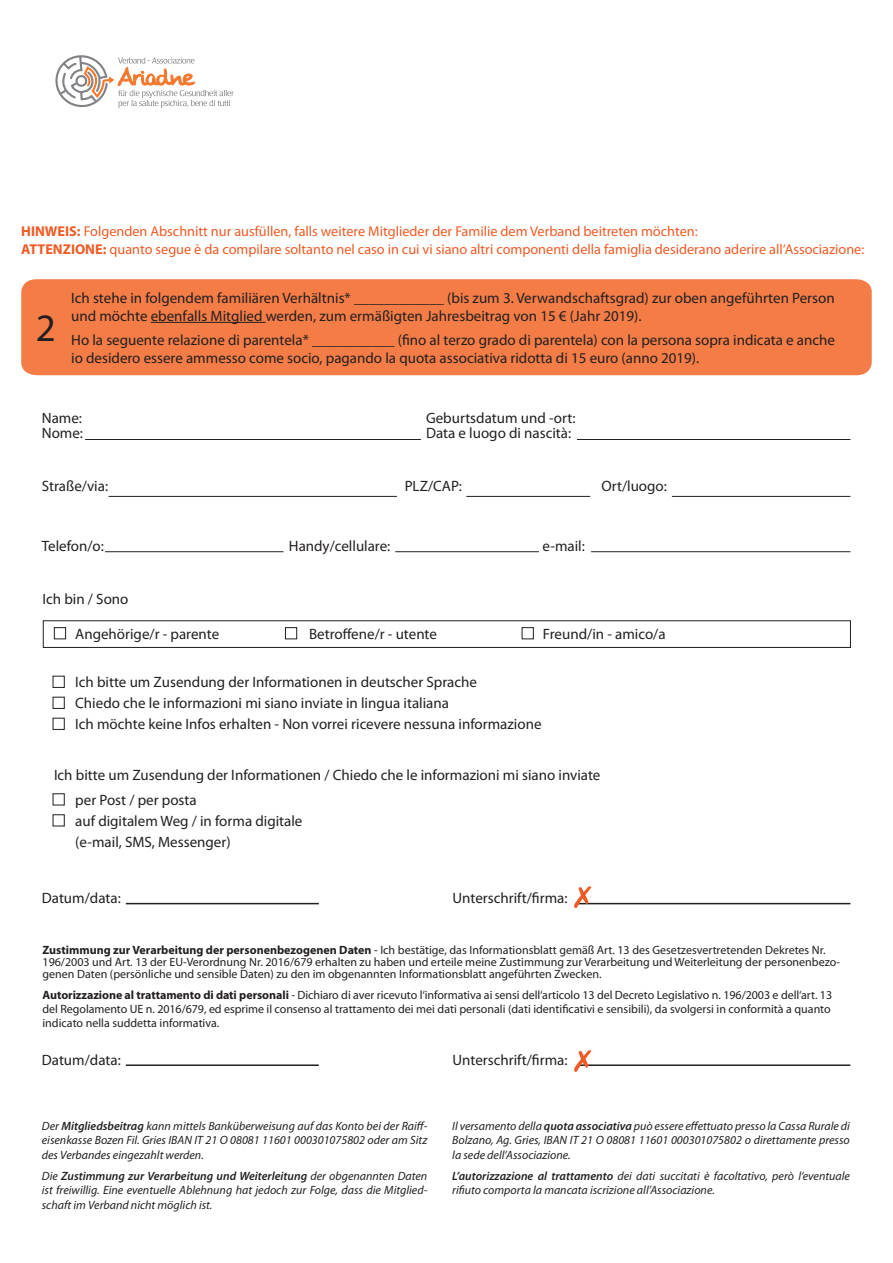
<style>
.page{position:relative;width:893px;height:1263px;background:#fff}
.page>*{position:absolute;margin:0;border:0;box-sizing:border-box;transform-origin:0 0}
.t1{font:39px "Myriad Pro";color:#231f20}
.t2{font:15px/21px "Myriad Pro";color:#231f20}
.t3{font:14.25px/18px "Myriad Pro";color:#f15a24}
.t4{font:12px/12px "Myriad Pro";color:#231f20}
.t5{font:italic 12px/14.4px "Myriad Pro";color:#231f20;text-align:justify}
.s1{font-weight:700}
.s2{font-weight:600}
</style>
<div class="page">
<div style="left:21px;top:279px;width:851px;height:96px;background:#f47c46"></div>
<hr style="left:151px;top:322px;width:115px;height:1px;background:#231f20">
<hr style="left:85px;top:439px;width:336px;height:1px;background:#231f20">
<hr style="left:577px;top:439px;width:273px;height:1px;background:#231f20">
<hr style="left:577px;top:903px;width:273px;height:1px;background:#231f20">
<hr style="left:126px;top:903px;width:193px;height:1px;background:#231f20">
<svg style="left:574px;top:886px;width:17px;height:22px"></svg>
<hr style="left:109px;top:496px;width:288px;height:1px;background:#231f20">
<hr style="left:466px;top:496px;width:124px;height:1px;background:#231f20">
<hr style="left:672px;top:496px;width:178px;height:1px;background:#231f20">
<hr style="left:105px;top:551px;width:179px;height:1px;background:#231f20">
<hr style="left:395px;top:551px;width:144px;height:1px;background:#231f20">
<hr style="left:591px;top:551px;width:259px;height:1px;background:#231f20">
<div style="left:54px;top:627px;width:12px;height:12px;border:1px solid #231f20"></div>
<div style="left:285px;top:627px;width:12px;height:12px;border:1px solid #231f20"></div>
<div style="left:522px;top:627px;width:12px;height:12px;border:1px solid #231f20"></div>
<div style="left:43px;top:621px;width:808px;height:27px;border:1px solid #231f20"></div>
<div style="left:53px;top:676px;width:12px;height:12px;border:1px solid #231f20"></div>
<div style="left:53px;top:697px;width:12px;height:12px;border:1px solid #231f20"></div>
<div style="left:53px;top:718px;width:12px;height:12px;border:1px solid #231f20"></div>
<hr style="left:577px;top:1064px;width:273px;height:2px;background:#231f20">
<hr style="left:126px;top:1064px;width:193px;height:2px;background:#231f20">
<svg style="left:574px;top:1050px;width:17px;height:22px"></svg>
<div style="left:53px;top:793px;width:12px;height:12px;border:1px solid #231f20"></div>
<div style="left:53px;top:814px;width:12px;height:12px;border:1px solid #231f20"></div>
<svg style="left:55px;top:55px;width:179px;height:53px"></svg>
<p class="t3" style="left:21px;top:222px;width:845px"><span class="s1">HINWEIS:</span> Folgenden Abschnitt nur ausfüllen, falls weitere Mitglieder der Familie dem Verband beitreten möchten:<br><span class="s1">ATTENZIONE:</span> quanto segue è da compilare soltanto nel caso in cui vi siano altri componenti della famiglia desiderano aderire all‘Associazione:</p>
<h1 class="t1" style="left:36px;top:304px;width:22px">2</h1>
<p class="t2" style="left:71px;top:289px;width:765px;line-height:18px">Ich stehe in folgendem familiären Verhältnis* ____________ (bis zum 3. Verwandschaftsgrad) zur oben angeführten Person und möchte ebenfalls Mitglied werden, zum ermäßigten Jahresbeitrag von 15 € (Jahr 2019).</p>
<p class="t2" style="left:71px;top:331px;width:765px;line-height:18px">Ho la seguente relazione di parentela* ___________ (fino al terzo grado di parentela) con la persona sopra indicata e anche io desidero essere ammesso come socio, pagando la quota associativa ridotta di 15 euro (anno 2019).</p>
<p class="t2" style="left:42px;top:410px;width:43px;line-height:15px">Name:<br>Nome:</p>
<p class="t2" style="left:426px;top:410px;width:151px;line-height:15px">Geburtsdatum und -ort:<br>Data e luogo di nascità:</p>
<p class="t2" style="left:42px;top:475px;width:68px">Straße/via:</p>
<p class="t2" style="left:405px;top:475px;width:59px">PLZ/CAP:</p>
<p class="t2" style="left:601px;top:475px;width:67px">Ort/luogo:</p>
<p class="t2" style="left:42px;top:535px;width:64px">Telefon/o:</p>
<p class="t2" style="left:289px;top:535px;width:103px">Handy/cellulare:</p>
<p class="t2" style="left:542px;top:535px;width:44px">e-mail:</p>
<p class="t2" style="left:43px;top:588px;width:87px">Ich bin / Sono</p>
<p class="t2" style="left:75px;top:623px;width:146px">Angehörige/r - parente</p>
<p class="t2" style="left:309px;top:623px;width:129px">Betroffene/r - utente</p>
<p class="t2" style="left:543px;top:623px;width:124px">Freund/in - amico/a</p>
<p class="t2" style="left:75px;top:672px;width:468px">Ich bitte um Zusendung der Informationen in deutscher Sprache<br>Chiedo che le informazioni mi siano inviate in lingua italiana<br>Ich möchte keine Infos erhalten - Non vorrei ricevere nessuna informazione</p>
<p class="t2" style="left:75px;top:761px;width:527px;line-height:25.5px;text-indent:-21px">Ich bitte um Zusendung der Informationen / Chiedo che le informazioni mi siano inviate per Post / per posta</p>
<p class="t2" style="left:75px;top:810px;width:229px">auf digitalem Weg / in forma digitale (e-mail, SMS, Messenger)</p>
<p class="t2" style="left:42px;top:888px;width:80px">Datum/data:</p>
<p class="t2" style="left:452px;top:888px;width:117px">Unterschrift/firma:</p>
<p class="t4" style="left:43px;top:943px;width:799px"><span class="s1">Zustimmung zur Verarbeitung der personenbezogenen Daten</span> - Ich bestätige, das Informationsblatt gemäß Art. 13 des Gesetzesvertretenden Dekretes Nr.<br>196/2003 und Art. 13 der EU-Verordnung Nr. 2016/679 erhalten zu haben und erteile meine Zustimmung zur Verarbeitung und Weiterleitung der personenbezo&shy;genen Daten (persönliche und sensible Daten) zu den im obgenannten Informationsblatt angeführten Zwecken.</p>
<p class="t4" style="left:43px;top:987px;width:791px;line-height:14.4px;text-align:justify"><span class="s1">Autorizzazione al trattamento di dati personali</span> - Dichiaro di aver ricevuto l‘informativa ai sensi dell‘articolo 13 del Decreto Legislativo n. 196/2003 e dell‘art. 13 del Regolamento UE n. 2016/679, ed esprime il consenso al trattamento dei mei dati personali (dati identificativi e sensibili), da svolgersi in conformità a quanto indicato nella suddetta informativa.</p>
<p class="t2" style="left:42px;top:1049px;width:80px">Datum/data:</p>
<p class="t2" style="left:452px;top:1049px;width:117px">Unterschrift/firma:</p>
<p class="t5" style="left:42px;top:1118px;width:387px">Der <span class="s2">Mitgliedsbeitrag</span> kann mittels Banküberweisung auf das Konto bei der Raiff&shy;eisenkasse Bozen Fil. Gries IBAN IT 21 O 08081 11601 000301075802 oder am Sitz des Verbandes eingezahlt werden.</p>
<p class="t5" style="left:452px;top:1118px;width:399px">Il versamento della <span class="s2">quota associativa</span> può essere effettuato presso la Cassa Rurale di Bolzano, Ag. Gries, IBAN IT 21 O 08081 11601 000301075802 o direttamente presso la sede dell’Associazione.</p>
<p class="t5" style="left:42px;top:1168px;width:387px">Die <span class="s2">Zustimmung zur Verarbeitung und Weiterleitung</span> der obgenannten Daten ist freiwillig. Eine eventuelle Ablehnung hat jedoch zur Folge, dass die Mitglied&shy;schaft im Verband nicht möglich ist.</p>
<p class="t5" style="left:452px;top:1168px;width:399px"><span class="s2">L’autorizzazione al trattamento</span> dei dati succitati è facoltativo, però l‘eventuale rifiuto comporta la mancata iscrizione all’Associazione.</p>
</div>
